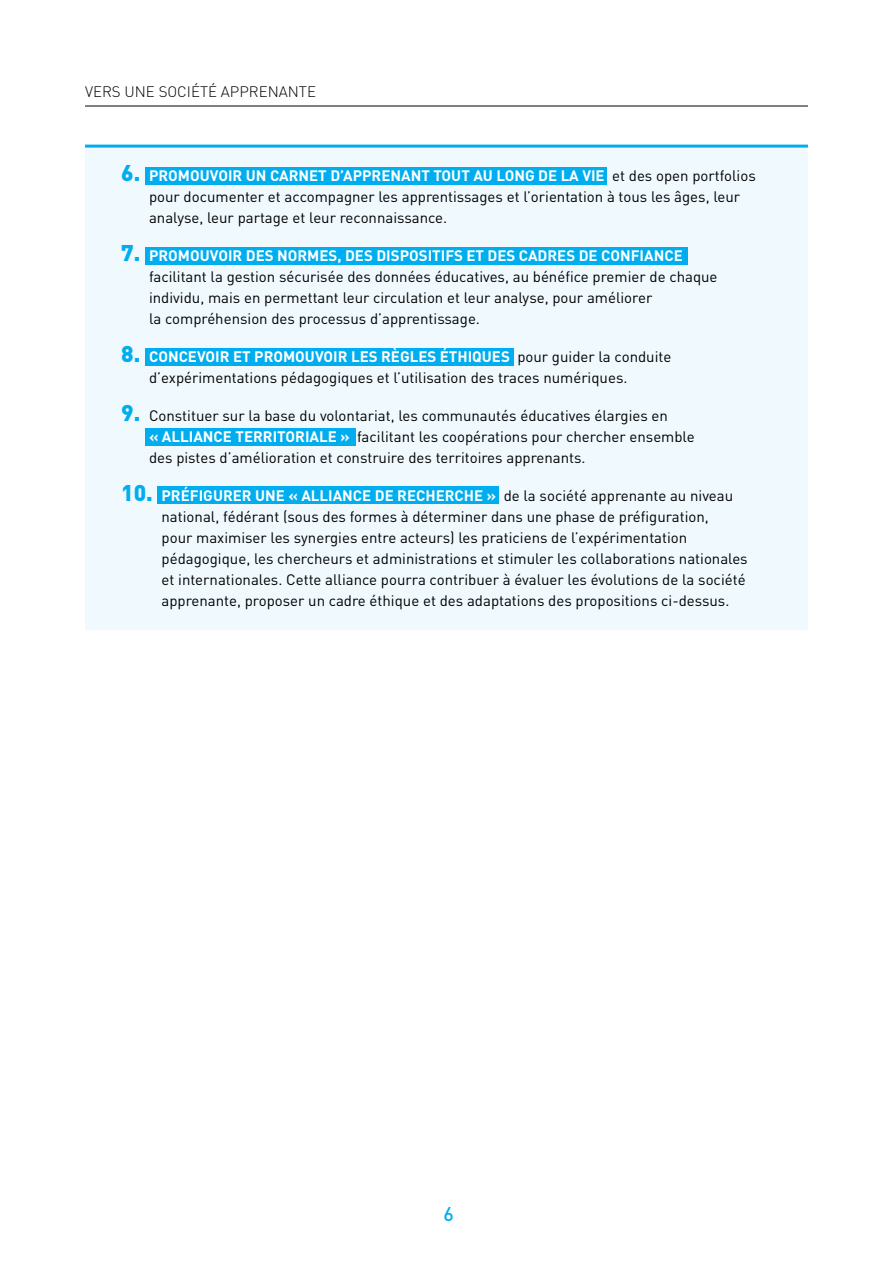
<style>
.page{position:relative;width:893px;height:1263px;background:#fff}
.page>*{position:absolute;margin:0;border:0;box-sizing:border-box;transform-origin:0 0}
.t1{font:500 19.5px "DIN";color:#00aeef}
.t2{font:15px/21px "DIN";color:#000}
.t3{font:300 15px "DIN";color:#000}
.s1{font-weight:900;font-size:22.5px;color:#00aeef}
.s2{font-weight:700;color:#fff}
</style>
<div class="page">
<hr style="left:85px;top:106px;width:723px;height:1px;background:#000">
<div style="left:85px;top:145px;width:723px;height:484px;background:#eff9fe"></div>
<hr style="left:85px;top:145px;width:723px;height:3px;background:#00aeef">
<div style="left:145px;top:428px;width:210px;height:18px;background:#00aeef"></div>
<div style="left:145px;top:348px;width:369px;height:18px;background:#00aeef"></div>
<div style="left:145px;top:247px;width:542px;height:18px;background:#00aeef"></div>
<div style="left:145px;top:167px;width:461px;height:18px;background:#00aeef"></div>
<div style="left:157px;top:486px;width:341px;height:17px;background:#00aeef"></div>
<p class="t3" style="left:85px;top:82px;width:232px">VERS UNE SOCIÉTÉ APPRENANTE</p>
<p class="t2" style="left:149px;top:165px;width:608px;text-indent:-28px"><span class="s1">6.</span> <span class="s2">PROMOUVOIR UN CARNET D’APPRENANT TOUT AU LONG DE LA VIE</span> et des open portfolios pour documenter et accompagner les apprentissages et l’orientation à tous les âges, leur analyse, leur partage et leur reconnaissance.</p>
<p class="t2" style="left:149px;top:245px;width:570px;text-indent:-28px"><span class="s1">7.</span> <span class="s2">PROMOUVOIR DES NORM ES, DES DISPOSITIFS ET DES CADRES DE CONFIANCE </span>facilitant la gestion sécurisée des données éducatives, au bénéfice premier de chaque individu, mais en permettant leur circulation et leur analyse, pour améliorer<br>la compréhension des processus d’apprentissage.</p>
<p class="t2" style="left:149px;top:346px;width:524px;text-indent:-28px"><span class="s1">8.</span> <span class="s2">CONCEVOIR ET PROMOUVOIR LES RÈGLES ÉTHIQUES</span> pour guider la conduite d’expérimentations pédagogiques et l’utilisation des traces numériques.</p>
<p class="t2" style="left:149px;top:405px;width:547px;text-indent:-28px"><span class="s1">9.</span> Constituer sur la base du volontariat, les communautés éducatives élargies en<br><span class="s2">« ALLIANCE TERRITORIALE »</span> facilitant les coopérations pour chercher ensemble des pistes d’amélioration et construire des territoires apprenants.</p>
<p class="t2" style="left:162px;top:485px;width:588px;text-indent:-40px"><span class="s1">10.</span> <span class="s2">PRÉFIGURER UNE « ALLIANCE DE RECHERCHE »</span> de la société apprenante au niveau national, fédérant (sous des formes à déterminer dans une phase de préfiguration,<br>pour maximiser les synergies entre acteurs) les praticiens de l’expérimentation pédagogique, les chercheurs et administrations et stimuler les collaborations nationales et internationales. Cette alliance pourra contribuer à évaluer les évolutions de la société apprenante, proposer un cadre éthique et des adaptations des propositions ci-dessus.</p>
<h1 class="t1" style="left:443px;top:1201px;width:12px">6</h1>
</div>
